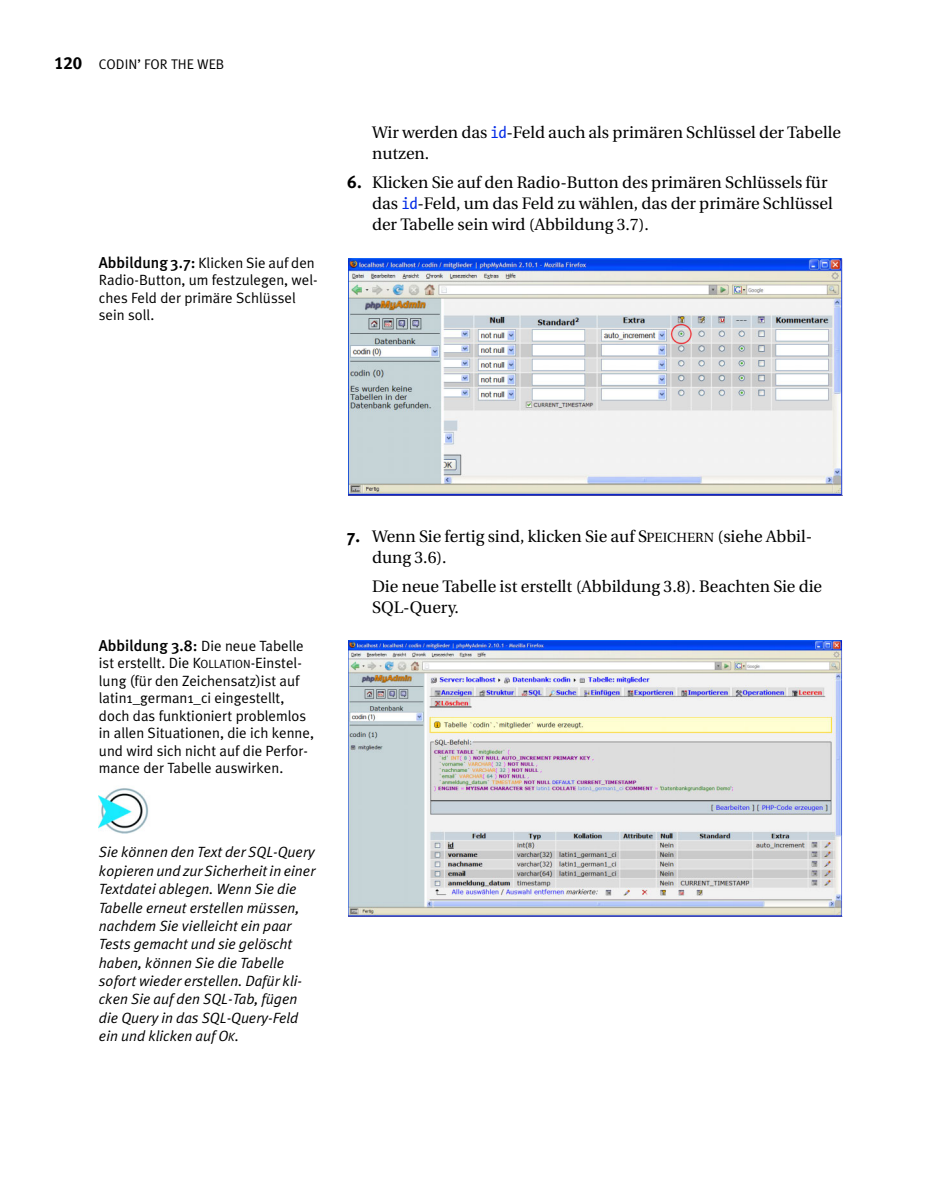
<style>
.page{position:relative;width:943px;height:1191px;background:#fff}
.page>*{position:absolute;margin:0;border:0;box-sizing:border-box;transform-origin:0 0}
.t1{font:16.62px/21px "Utopia";color:#000}
.t2{font:14.88px/17.5px "Meta Plus Normal";color:#000}
.t3{font:italic 14.88px/18.4px "Meta Plus Normal";color:#000}
.t4{font:14px "Meta Plus Normal Caps";color:#000}
.s1{font-family:"Meta Plus Bold Caps";font-weight:700;font-size:17.5px}
.s2{font-family:"Meta Plus Medium Roman";font-size:15.75px}
.s3{font-family:"The Sans Mono Con Normal";color:#0029e6}
.s4{font-family:"Meta Plus";font-weight:700;font-size:17.5px}
.s5{font-size:11.9px}
.s6{font-size:13.3px}
</style>
<div class="page">
<img style="left:348px;top:258px;width:493px;height:237px">
<img style="left:99px;top:788px;width:50px;height:45px">
<img style="left:348px;top:640px;width:494px;height:277px">
<p class="t4" style="left:54px;top:56px;width:171px"><span class="s1">120</span> CODIN’ FOR THE WEB</p>
<p class="t2" style="left:99px;top:255px;width:220px"><span class="s2">Abbildung 3.7:</span> Klicken Sie auf den<br>Radio-Button, um festzulegen, wel&shy;ches Feld der primäre Schlüssel sein soll.</p>
<p class="t1" style="left:372px;top:123px;width:470px">Wir werden das <span class="s3">id</span>-Feld auch als primären Schlüssel der Tabelle nutzen.</p>
<p class="t1" style="left:372px;top:174px;width:462px;text-indent:-25px"><span class="s4">6.</span> Klicken Sie auf den Radio-Button des primären Schlüssels für das <span class="s3">id</span>-Feld, um das Feld zu wählen, das der primäre Schlüssel der Tabelle sein wird (Abbildung 3.7).</p>
<p class="t2" style="left:99px;top:638px;width:216px"><span class="s2">Abbildung 3.8:</span> Die neue Tabelle ist erstellt. Die K<span class="s5">OLLATION</span>-Einstel&shy;lung (für den Zeichensatz)ist auf latin1_german1_ci eingestellt, doch das funktioniert problemlos in allen Situationen, die ich kenne, und wird sich nicht auf die Perfor&shy;mance der Tabelle auswirken.</p>
<p class="t3" style="left:99px;top:844px;width:218px">Sie können den Text der SQL-Query kopieren und zur Sicherheit in einer<br>Textdatei ablegen. Wenn Sie die<br>Tabelle erneut erstellen müssen, nachdem Sie vielleicht ein paar<br>Tests gemacht und sie gelöscht haben, können Sie die Tabelle sofort wieder erstellen. Dafür kli&shy;cken Sie auf den SQL-Tab, fügen die Query in das SQL-Query-Feld ein und klicken auf O<span class="s5">K</span>.</p>
<p class="t1" style="left:372px;top:527px;width:441px;text-indent:-25px"><span class="s4">7.</span> Wenn Sie fertig sind, klicken Sie auf S<span class="s6">PEICHERN</span> (siehe Abbil&shy;dung 3.6).</p>
<p class="t1" style="left:372px;top:578px;width:451px">Die neue Tabelle ist erstellt (Abbildung 3.8). Beachten Sie die<br>SQL-Query.</p>
</div>
